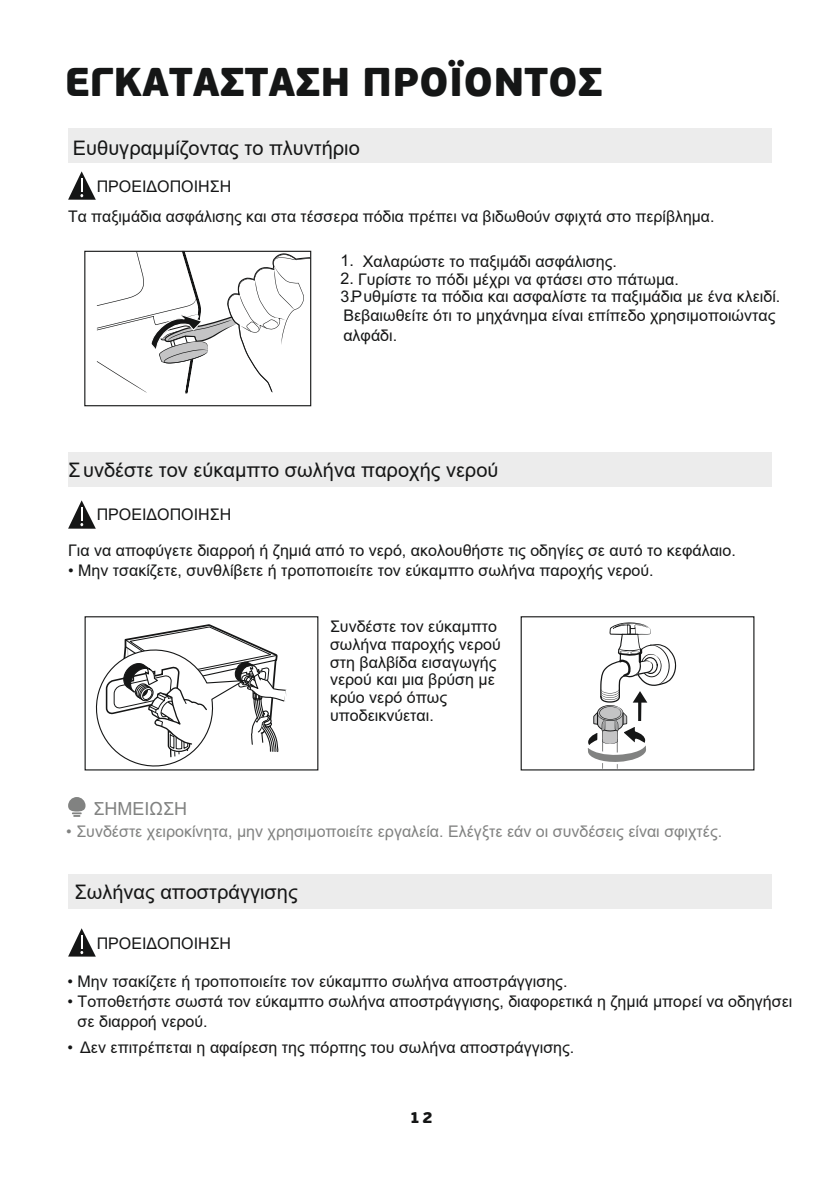
<style>
.page{position:relative;width:840px;height:1191px;background:#fff}
.page>*{position:absolute;margin:0;border:0;box-sizing:border-box;transform-origin:0 0}
.t1{font:900 40px "PF Beau Sans Pro";color:#151616}
.t2{font:20px "Arial";color:#151616}
.t3{font:18px "Arial";color:#818281}
.t4{font:16px/17.8px "Arial";color:#151616}
.t5{font:16px "Arial";color:#818281}
.t6{font:900 16px "PF Beau Sans Pro";color:#151616}
</style>
<div class="page">
<div style="left:68px;top:452px;width:703px;height:34px;background:#ececec"></div>
<div style="left:68px;top:128px;width:703px;height:34px;background:#ececec"></div>
<div style="left:520px;top:616px;width:234px;height:154px;border:1px solid #151616"></div>
<svg style="left:587px;top:622px;width:89px;height:146px"></svg>
<svg style="left:97px;top:250px;width:215px;height:157px"></svg>
<div style="left:84px;top:251px;width:227px;height:155px;border:1px solid #151616"></div>
<svg style="left:68px;top:797px;width:17px;height:20px"></svg>
<div style="left:68px;top:874px;width:703px;height:34px;background:#ececec"></div>
<svg style="left:68px;top:171px;width:28px;height:29px"></svg>
<svg style="left:68px;top:486px;width:219px;height:285px"></svg>
<svg style="left:68px;top:928px;width:28px;height:28px"></svg>
<h1 class="t1" style="left:64px;top:57px;width:539px">ΕΓΚΑΤΑΣΤΑΣΗ ΠΡΟΪΟΝΤΟΣ</h1>
<p class="t2" style="left:73px;top:134px;width:288px">Ευθυγραμμίζοντας το πλυντήριο</p>
<p class="t4" style="left:68px;top:170px;width:647px;line-height:30.6px;text-indent:29px">ΠΡΟΕΙΔΟΠΟΙΗΣΗ<br>Τα παξιμάδια ασφάλισης και στα τέσσερα πόδια πρέπει να βιδωθούν σφιχτά στο περίβλημα.</p>
<p class="t4" style="left:340px;top:254px;width:278px">1. Χαλαρώστε το παξιμάδι ασφάλισης.</p>
<p class="t4" style="left:340px;top:272px;width:441px">2. Γυρίστε το πόδι μέχρι να φτάσει στο πάτωμα.<br>3.Ρυθμίστε τα πόδια και ασφαλίστε τα παξιμάδια με ένα κλειδί.</p>
<p class="t4" style="left:343px;top:306px;width:433px;line-height:19.2px">Βεβαιωθείτε ότι το μηχάνημα είναι επίπεδο χρησιμοποιώντας αλφάδι.</p>
<p class="t2" style="left:68px;top:456px;width:431px">Συνδέστε τον εύκαμπτο σωλήνα παροχής νερού</p>
<p class="t4" style="left:97px;top:505px;width:136px">ΠΡΟΕΙΔΟΠΟΙΗΣΗ</p>
<p class="t4" style="left:68px;top:541px;width:668px">Για να αποφύγετε διαρροή ή ζημιά από το νερό, ακολουθήστε τις οδηγίες σε αυτό το κεφάλαιο.</p>
<p class="t4" style="left:68px;top:563px;width:587px">• Μην τσακίζετε, συνθλίβετε ή τροποποιείτε τον εύκαμπτο σωλήνα παροχής νερού.</p>
<p class="t3" style="left:93px;top:796px;width:95px">ΣΗΜΕΙΩΣΗ</p>
<p class="t4" style="left:330px;top:617px;width:172px">Συνδέστε τον εύκαμπτο σωλήνα παροχής νερού στη βαλβίδα εισαγωγής νερού και μια βρύση με κρύο νερό όπως υποδεικνύεται.</p>
<p class="t5" style="left:66px;top:825px;width:657px">• Συνδέστε χειροκίνητα, μην χρησιμοποιείτε εργαλεία. Ελέγξτε εάν οι συνδέσεις είναι σφιχτές.</p>
<p class="t2" style="left:74px;top:878px;width:225px">Σωλήνας αποστράγγισης</p>
<p class="t4" style="left:97px;top:934px;width:136px">ΠΡΟΕΙΔΟΠΟΙΗΣΗ</p>
<p class="t4" style="left:67px;top:974px;width:501px">• Μην τσακίζετε ή τροποποιείτε τον εύκαμπτο σωλήνα αποστράγγισης.</p>
<p class="t4" style="left:78px;top:993px;width:716px;line-height:19.2px;text-indent:-10px">• Τοποθετήστε σωστά τον εύκαμπτο σωλήνα αποστράγγισης, διαφορετικά η ζημιά μπορεί να οδηγήσει σε διαρροή νερού.</p>
<p class="t4" style="left:67px;top:1039px;width:508px">• Δεν επιτρέπεται η αφαίρεση της πόρπης του σωλήνα αποστράγγισης.</p>
<p class="t6" style="left:409px;top:1110px;width:25px">12</p>
</div>
